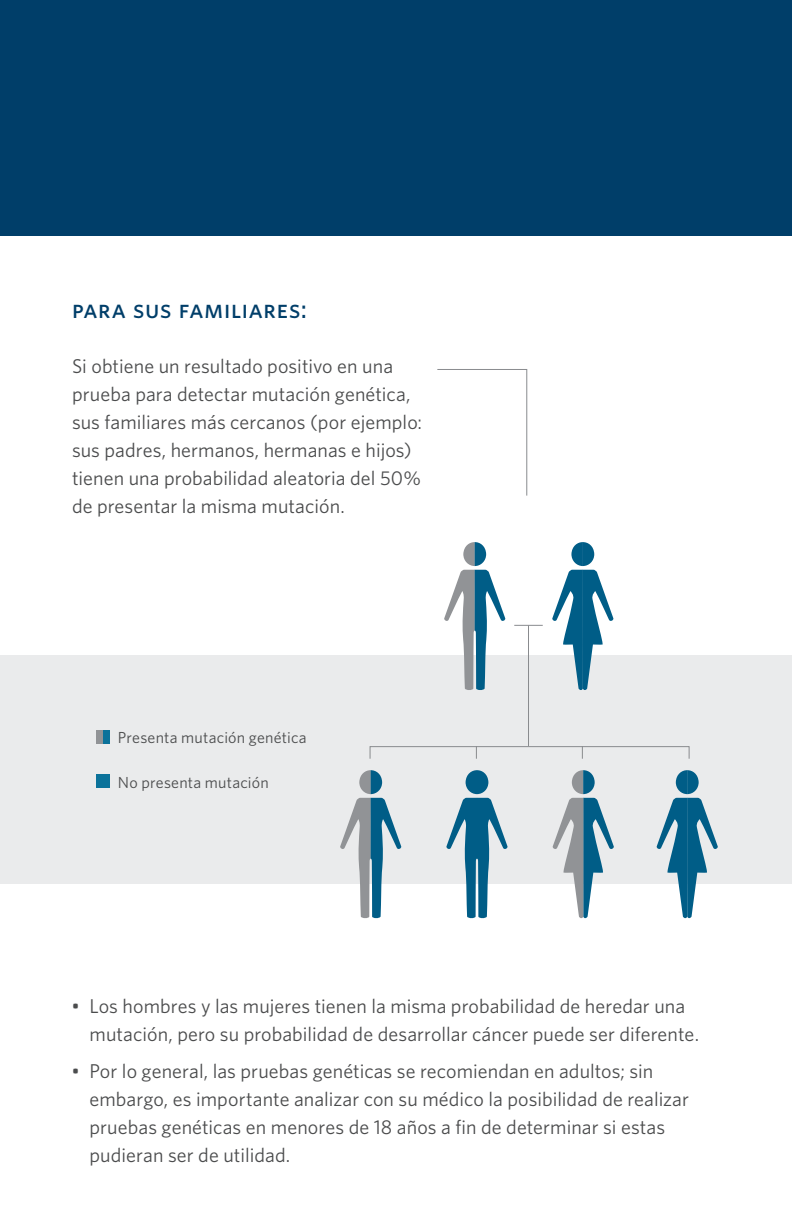
<style>
.page{position:relative;width:792px;height:1224px;background:#fff}
.page>*{position:absolute;margin:0;border:0;box-sizing:border-box;transform-origin:0 0}
.whitney_sub_head{font:26px "Whitney Medium SC";letter-spacing:.025em;color:#003e69}
.Section_text{font:20px/28px "Whitney";letter-spacing:.005em;color:#4b4c4d}
.Main_table_copy{font:16px "Whitney";letter-spacing:.015em;color:#4b4c4d}
</style>
<div class="page">
<div style="left:0;top:656px;width:792px;height:228px;background:#eaebec"></div>
<div style="left:96px;top:774px;width:14px;height:14px;background:#0b729a"></div>
<div style="left:96px;top:730px;width:14px;height:13px;background:#0b729a"></div>
<div style="left:96px;top:730px;width:7px;height:13px;background:#919396"></div>
<svg style="left:437px;top:369px;width:91px;height:127px"></svg>
<svg style="left:514px;top:625px;width:29px;height:1px"></svg>
<hr style="left:528px;top:625px;width:1px;height:121px;background:#898b8e">
<svg style="left:369px;top:746px;width:321px;height:13px"></svg>
<svg style="left:552px;top:542px;width:62px;height:148px"></svg>
<svg style="left:552px;top:770px;width:62px;height:149px"></svg>
<svg style="left:656px;top:770px;width:62px;height:149px"></svg>
<svg style="left:444px;top:542px;width:62px;height:148px"></svg>
<svg style="left:340px;top:770px;width:62px;height:149px"></svg>
<svg style="left:446px;top:770px;width:62px;height:149px"></svg>
<div style="left:0;top:0;width:792px;height:235px;background:#003e69"></div>
<p class="whitney_sub_head" style="left:72px;top:293px;width:237px">para sus familiares:</p>
<p class="Section_text" style="left:72px;top:352px;width:352px">Si obtiene un resultado positivo en una prueba para detectar mutación genética, sus familiares más cercanos (por ejemplo: sus padres, hermanos, hermanas e hijos) tienen una probabilidad aleatoria del 50% de presentar la misma mutación.</p>
<p class="Main_table_copy" style="left:118px;top:727px;width:190px">Presenta mutación genética</p>
<p class="Main_table_copy" style="left:118px;top:772px;width:152px">No presenta mutación</p>
<p class="Section_text" style="left:89px;top:991px;width:611px;text-indent:-18px">• Los hombres y las mujeres tienen la misma probabilidad de heredar una mutación, pero su probabilidad de desarrollar cáncer puede ser diferente.</p>
<p class="Section_text" style="left:89px;top:1056px;width:601px;text-indent:-18px">• Por lo general, las pruebas genéticas se recomiendan en adultos; sin embargo, es importante analizar con su médico la posibilidad de realizar pruebas genéticas en menores de 18 años a fin de determinar si estas pudieran ser de utilidad.</p>
</div>
